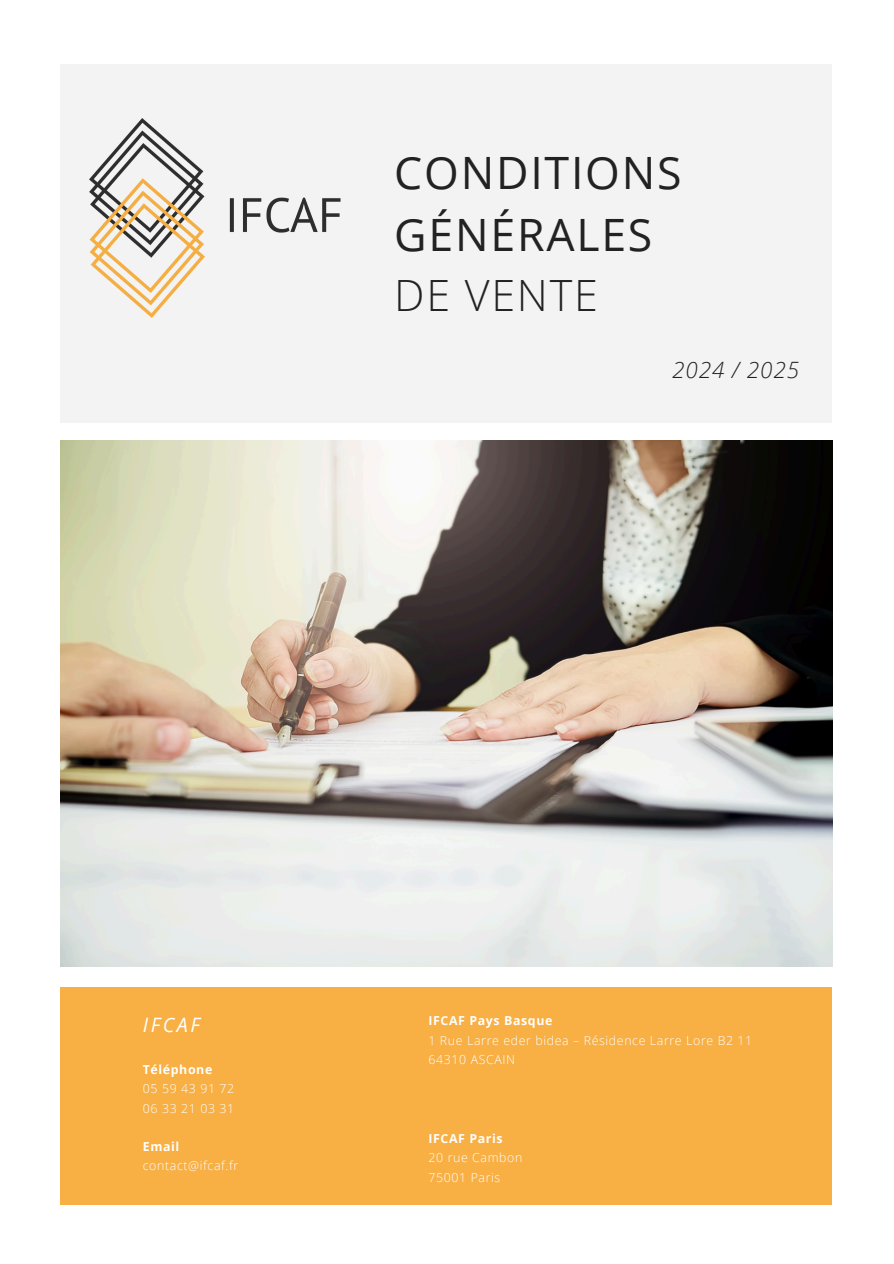
<style>
.page{position:relative;width:894px;height:1264px;background:#fff}
.page>*{position:absolute;margin:0;border:0;box-sizing:border-box;transform-origin:0 0}
.t1{font:44.55px/61.8px "Open Sans";letter-spacing:.04em;color:#222}
.t2{font:300 43.05px "Open Sans";letter-spacing:.04em;color:#222}
.t3{font:italic 300 22.5px "Open Sans";letter-spacing:.04em;color:#222}
.t4{font:italic 19.8px "Open Sans";letter-spacing:.13em;color:#fff}
.t5{font:300 12.3px "Open Sans";letter-spacing:.05em;color:#fff}
.t6{font:700 12.3px "Open Sans";letter-spacing:.05em;color:#fff}
</style>
<div class="page">
<div style="left:61px;top:987px;width:770px;height:217px;background:#f8af44"></div>
<div style="left:61px;top:64px;width:770px;height:358px;background:#f3f3f3"></div>
<img style="left:61px;top:441px;width:771px;height:525px">
<img style="left:89px;top:118px;width:252px;height:199px">
<p class="t1" style="left:394px;top:141px;width:289px">CONDITIONS<br>GÉNÉRALES</p>
<p class="t2" style="left:394px;top:265px;width:205px">DE VENTE</p>
<h1 class="t3" style="left:672px;top:353px;width:128px">2024 / 2025</h1>
<h1 class="t4" style="left:143px;top:1010px;width:59px">IFCAF</h1>
<h2 class="t6" style="left:143px;top:1061px;width:71px">Téléphone</h2>
<p class="t5" style="left:143px;top:1080px;width:93px">05 59 43 91 72</p>
<p class="t5" style="left:143px;top:1099px;width:93px">06 33 21 03 31</p>
<h3 class="t6" style="left:143px;top:1138px;width:38px">Email</h3>
<p class="t5" style="left:143px;top:1157px;width:97px">contact@ifcaf.fr</p>
<p class="t6" style="left:428px;top:1012px;width:125px">IFCAF Pays Basque</p>
<p class="t5" style="left:428px;top:1031px;width:325px">1 Rue Larre eder bidea – Résidence Larre Lore B2 11</p>
<p class="t5" style="left:428px;top:1051px;width:88px">64310 ASCAIN</p>
<p class="t6" style="left:428px;top:1129px;width:76px">IFCAF Paris</p>
<p class="t5" style="left:428px;top:1149px;width:95px">20 rue Cambon</p>
<p class="t5" style="left:428px;top:1168px;width:73px">75001 Paris</p>
</div>
